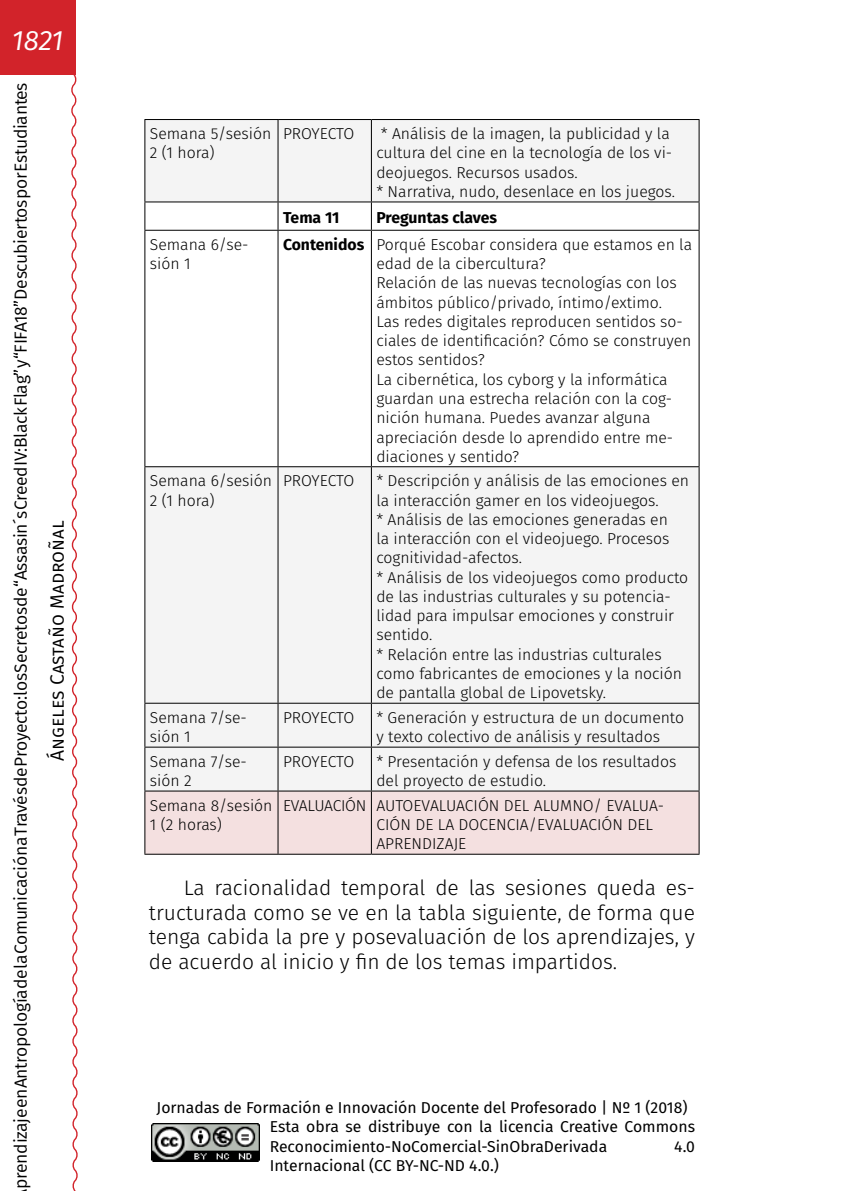
<style>
.page{position:relative;width:844px;height:1191px;background:#fff}
.page>*{position:absolute;margin:0;border:0;box-sizing:border-box;transform-origin:0 0}
.t1{font:italic 28px "Fira Sans";color:#fff}
._00_Párrafo_normal_c{font:300 21px/24.5px "Fira Sans";color:#000;text-align:justify}
.t2{font:19.25px "Fira Sans";color:#000}
.t3{font:17.5px "Fira Sans";letter-spacing:-.015em;color:#000}
._70_tabla_izquierda{font:300 15.75px/19.2px "Fira Sans";color:#000}
.t4{font:15.75px/19.2px "Fira Sans";color:#000}
._70_tabla_izquierda-2{font:700 15.75px "Fira Sans";color:#000}
._70_tabla_izquierda-3{font:300 15.75px "Fira Sans";letter-spacing:-.02em;color:#000}
</style>
<div class="page">
<div style="left:0;top:0;width:75px;height:74px;background:#d2232a"></div>
<svg style="left:69px;top:72px;width:9px;height:1119px"></svg>
<img style="left:151px;top:1123px;width:109px;height:38px">
<svg style="left:145px;top:120px;width:553px;height:670px;fill:#f4f4f4"></svg>
<div style="left:145px;top:791px;width:553px;height:62px;background:#f4e0e0"></div>
<hr style="left:144px;top:119px;width:134px;height:1px;background:#000">
<hr style="left:144px;top:120px;width:1px;height:81px;background:#000">
<hr style="left:278px;top:119px;width:93px;height:1px;background:#000">
<hr style="left:277px;top:120px;width:1px;height:81px;background:#000">
<hr style="left:371px;top:119px;width:328px;height:1px;background:#000">
<hr style="left:371px;top:120px;width:1px;height:81px;background:#000">
<hr style="left:698px;top:120px;width:1px;height:81px;background:#000">
<hr style="left:144px;top:201px;width:134px;height:1px;background:#000">
<svg style="left:144px;top:202px;width:1px;height:28px"></svg>
<hr style="left:278px;top:201px;width:93px;height:1px;background:#000">
<svg style="left:277px;top:202px;width:1px;height:28px"></svg>
<hr style="left:371px;top:201px;width:328px;height:1px;background:#000">
<svg style="left:371px;top:202px;width:1px;height:28px"></svg>
<svg style="left:698px;top:202px;width:1px;height:28px"></svg>
<hr style="left:144px;top:230px;width:134px;height:1px;background:#000">
<hr style="left:144px;top:231px;width:1px;height:235px;background:#000">
<hr style="left:278px;top:230px;width:93px;height:1px;background:#000">
<hr style="left:277px;top:231px;width:1px;height:235px;background:#000">
<hr style="left:371px;top:230px;width:328px;height:1px;background:#000">
<hr style="left:371px;top:231px;width:1px;height:235px;background:#000">
<hr style="left:698px;top:231px;width:1px;height:235px;background:#000">
<hr style="left:144px;top:466px;width:134px;height:1px;background:#000">
<hr style="left:144px;top:467px;width:1px;height:236px;background:#000">
<hr style="left:278px;top:466px;width:93px;height:1px;background:#000">
<hr style="left:277px;top:467px;width:1px;height:236px;background:#000">
<hr style="left:371px;top:466px;width:328px;height:1px;background:#000">
<hr style="left:371px;top:467px;width:1px;height:236px;background:#000">
<hr style="left:698px;top:467px;width:1px;height:236px;background:#000">
<hr style="left:144px;top:703px;width:134px;height:1px;background:#000">
<hr style="left:144px;top:703px;width:1px;height:43px;background:#000">
<hr style="left:278px;top:703px;width:93px;height:1px;background:#000">
<hr style="left:277px;top:703px;width:1px;height:43px;background:#000">
<hr style="left:371px;top:703px;width:328px;height:1px;background:#000">
<hr style="left:371px;top:703px;width:1px;height:43px;background:#000">
<hr style="left:698px;top:703px;width:1px;height:43px;background:#000">
<hr style="left:144px;top:746px;width:134px;height:1px;background:#000">
<hr style="left:144px;top:747px;width:1px;height:43px;background:#000">
<hr style="left:278px;top:746px;width:93px;height:1px;background:#000">
<hr style="left:277px;top:747px;width:1px;height:43px;background:#000">
<hr style="left:371px;top:746px;width:328px;height:1px;background:#000">
<hr style="left:371px;top:747px;width:1px;height:43px;background:#000">
<hr style="left:698px;top:747px;width:1px;height:43px;background:#000">
<hr style="left:144px;top:790px;width:134px;height:1px;background:#000">
<hr style="left:144px;top:791px;width:1px;height:62px;background:#000">
<hr style="left:278px;top:790px;width:93px;height:1px;background:#000">
<hr style="left:277px;top:791px;width:1px;height:62px;background:#000">
<hr style="left:371px;top:790px;width:328px;height:1px;background:#000">
<hr style="left:371px;top:791px;width:1px;height:62px;background:#000">
<hr style="left:698px;top:791px;width:1px;height:62px;background:#000">
<hr style="left:144px;top:853px;width:134px;height:1px;background:#000">
<hr style="left:278px;top:853px;width:93px;height:1px;background:#000">
<hr style="left:371px;top:853px;width:328px;height:1px;background:#000">
<h1 class="t1" style="left:12px;top:20px;width:53px">1821</h1>
<p class="t3" style="left:8px;top:1188px;width:1108px;rotate:-90deg">prendizaje en Antropología de la Comunicación a Través de Proyecto: los Secretos de “Assasin´s Creed IV:Black Flag” y “FIFA18” Descubiertos por Estudiantes</p>
<p class="t2" style="left:43px;top:761px;width:242px;rotate:-90deg">Ángeles Castaño Madroñal</p>
<p class="_70_tabla_izquierda" style="left:150px;top:124px;width:123px">Semana 5/sesión<br>2 (1 hora)</p>
<p class="_70_tabla_izquierda" style="left:283px;top:124px;width:73px">PROYECTO</p>
<p class="_70_tabla_izquierda" style="left:376px;top:124px;width:297px">* Análisis de la imagen, la publicidad y la cultura del cine en la tecnología de los vi&shy;deojuegos. Recursos usados.</p>
<p class="_70_tabla_izquierda" style="left:376px;top:182px;width:300px">* Narrativa, nudo, desenlace en los juegos.</p>
<p class="_70_tabla_izquierda-2" style="left:283px;top:205px;width:58px">Tema 11</p>
<p class="_70_tabla_izquierda-2" style="left:376px;top:205px;width:122px">Preguntas claves</p>
<p class="_70_tabla_izquierda" style="left:150px;top:235px;width:100px">Semana 6/se&shy;sión 1</p>
<p class="_70_tabla_izquierda-2" style="left:283px;top:231px;width:83px">Contenidos</p>
<p class="_70_tabla_izquierda" style="left:376px;top:235px;width:317px">Porqué Escobar considera que estamos en la edad de la cibercultura?</p>
<p class="_70_tabla_izquierda" style="left:376px;top:273px;width:302px">Relación de las nuevas tecnologías con los ámbitos público/privado, íntimo/extimo.</p>
<p class="_70_tabla_izquierda" style="left:376px;top:312px;width:316px">Las redes digitales reproducen sentidos so&shy;ciales de identificación? Cómo se construyen estos sentidos?</p>
<p class="_70_tabla_izquierda" style="left:376px;top:369px;width:298px">La cibernética, los cyborg y la informática guardan una estrecha relación con la cog&shy;nición humana. Puedes avanzar alguna apreciación desde lo aprendido entre me&shy;diaciones y sentido?</p>
<p class="_70_tabla_izquierda" style="left:150px;top:471px;width:123px">Semana 6/sesión<br>2 (1 hora)</p>
<p class="_70_tabla_izquierda" style="left:283px;top:471px;width:73px">PROYECTO</p>
<p class="_70_tabla_izquierda" style="left:376px;top:471px;width:314px">* Descripción y análisis de las emociones en la interacción gamer en los videojuegos.</p>
<p class="_70_tabla_izquierda" style="left:376px;top:510px;width:294px;text-align:justify">* Análisis de las emociones generadas en la interacción con el videojuego. Procesos cognitividad-afectos.</p>
<p class="_70_tabla_izquierda" style="left:376px;top:567px;width:313px">* Análisis de los videojuegos como producto de las industrias culturales y su potencia&shy;lidad para impulsar emociones y construir sentido.</p>
<p class="_70_tabla_izquierda" style="left:376px;top:644px;width:307px">* Relación entre las industrias culturales como fabricantes de emociones y la noción de pantalla global de Lipovetsky.</p>
<p class="_70_tabla_izquierda" style="left:150px;top:707px;width:98px">Semana 7/se&shy;sión 1</p>
<p class="_70_tabla_izquierda" style="left:283px;top:707px;width:73px">PROYECTO</p>
<p class="_70_tabla_izquierda" style="left:376px;top:707px;width:309px">* Generación y estructura de un documento y texto colectivo de análisis y resultados</p>
<p class="_70_tabla_izquierda" style="left:150px;top:751px;width:98px">Semana 7/se&shy;sión 2</p>
<p class="_70_tabla_izquierda" style="left:283px;top:751px;width:73px">PROYECTO</p>
<p class="_70_tabla_izquierda" style="left:376px;top:751px;width:301px">* Presentación y defensa de los resultados del proyecto de estudio.</p>
<p class="_70_tabla_izquierda" style="left:150px;top:795px;width:124px">Semana 8/sesión<br>1 (2 horas)</p>
<p class="_70_tabla_izquierda-3" style="left:283px;top:794px;width:85px">EVALUACIÓN</p>
<p class="_70_tabla_izquierda" style="left:376px;top:795px;width:289px">AUTOEVALUACIÓN DEL ALUMNO/ EVALUA-<br>CIÓN DE LA DOCENCIA/EVALUACIÓN DEL<br>APRENDIZAJE</p>
<p class="_00_Párrafo_normal_c" style="left:149px;top:875px;width:547px;text-indent:35px">La racionalidad temporal de las sesiones queda es&shy;tructurada como se ve en la tabla siguiente, de forma que tenga cabida la pre y posevaluación de los aprendizajes, y de acuerdo al inicio y fin de los temas impartidos.</p>
<p class="t4" style="left:270px;top:1097px;width:426px;text-indent:-113px">Jornadas de Formación e Innovación Docente del Profesorado | Nº 1 (2018)<br>Esta obra se distribuye con la licencia Creative Commons<br>Reconocimiento-NoComercial-SinObraDerivada</p>
<p class="t4" style="left:674px;top:1136px;width:22px">4.0</p>
<p class="t4" style="left:270px;top:1155px;width:231px">Internacional (CC BY-NC-ND 4.0.)</p>
</div>
